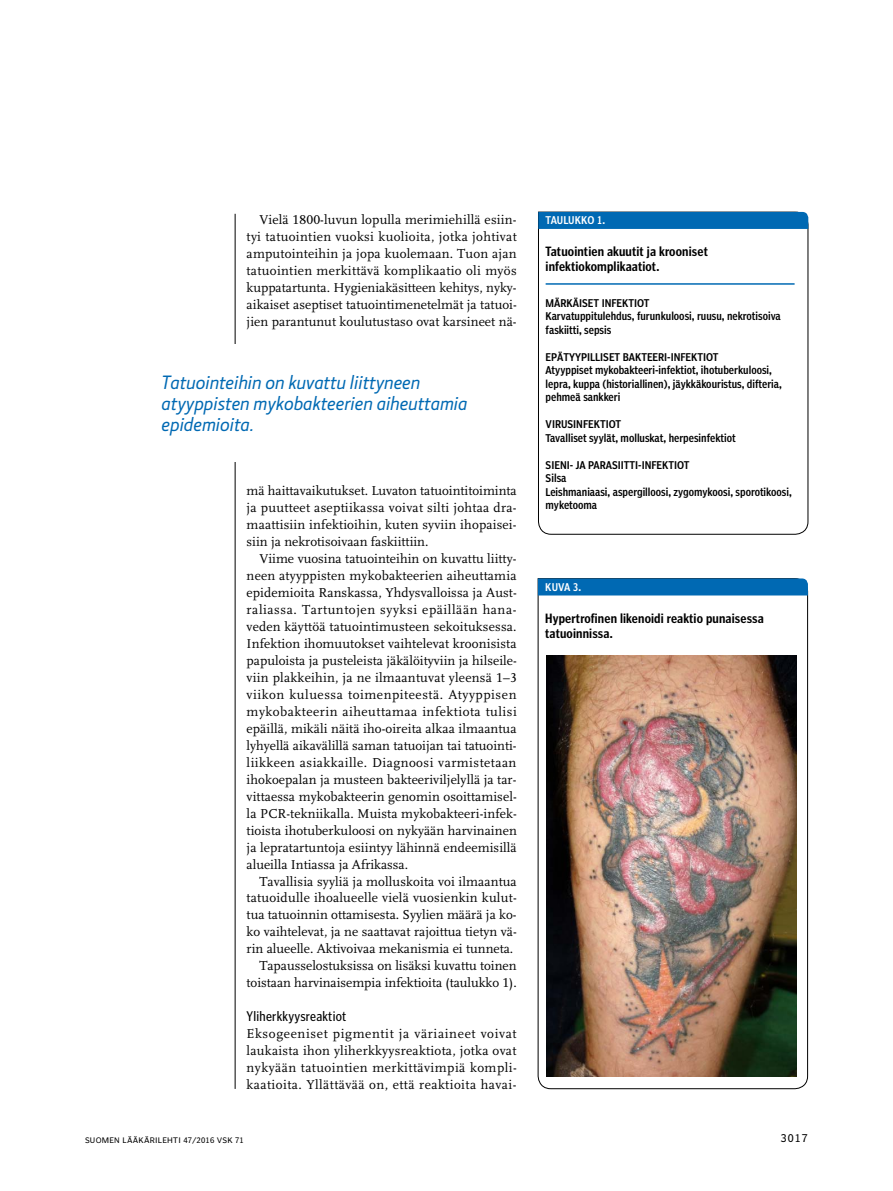
<style>
.page{position:relative;width:893px;height:1191px;background:#fff}
.page>*{position:absolute;margin:0;border:0;box-sizing:border-box;transform-origin:0 0}
.t1{font:italic 500 19.5px/21px "Section";color:#0069b3}
.t2{font:14.25px "Poynter Gothic Text Cond";letter-spacing:.02em;color:#000}
.t3{font:13.5px/17px "Scala LF";color:#000;text-align:justify}
.t4{font:700 13.5px/15px "Poynter Gothic Text Cond";letter-spacing:.01em;color:#000}
.t5{font:10.5px/13.5px "Poynter Agate Two Comp";color:#000}
.t6{font:10.5px "Poynter Agate Two Comp";color:#fff}
.t7{font:10.5px "Poynter Agate Zero";color:#000}
.t8{font:7.5px "Poynter Agate Zero";letter-spacing:.03em;color:#000}
</style>
<div class="page">
<hr style="left:235px;top:214px;width:1px;height:875px;background:#000">
<svg style="left:538px;top:229px;width:270px;height:305px"></svg>
<div style="left:538px;top:212px;width:270px;height:17px;background:#0069b3"></div>
<hr style="left:546px;top:283px;width:249px;height:2px;background:#0069b3">
<svg style="left:538px;top:595px;width:270px;height:494px"></svg>
<div style="left:538px;top:578px;width:270px;height:17px;background:#0069b3"></div>
<img style="left:546px;top:655px;width:250px;height:421px">
<div style="left:162px;top:343px;width:347px;height:118px;background:#fff"></div>
<p class="t3" style="left:247px;top:211px;width:272px;text-indent:13px">Vielä 1800-luvun lopulla merimiehillä esiin&shy;tyi tatuointien vuoksi kuolioita, jotka johtivat amputointeihin ja jopa kuolemaan. Tuon ajan tatuointien merkittävä komplikaatio oli myös kuppatartunta. Hygieniakäsitteen kehitys, nyky&shy;aikaiset aseptiset tatuointimenetelmät ja tatuoi&shy;jien parantunut koulutustaso ovat karsineet nä-</p>
<h1 class="t1" style="left:162px;top:372px;width:307px">Tatuointeihin on kuvattu liittyneen atyyppisten mykobakteerien aiheuttamia epidemioita.</h1>
<p class="t3" style="left:247px;top:483px;width:272px">mä haittavaikutukset. Luvaton tatuointitoiminta ja puutteet aseptiikassa voivat silti johtaa dra&shy;maattisiin infektioihin, kuten syviin ihopaisei&shy;siin ja nekrotisoivaan faskiittiin.</p>
<p class="t3" style="left:247px;top:550px;width:272px;text-indent:13px">Viime vuosina tatuointeihin on kuvattu liitty&shy;neen atyyppisten mykobakteerien aiheuttamia epidemioita Ranskassa, Yhdysvalloissa ja Aust&shy;raliassa. Tartuntojen syyksi epäillään hana&shy;veden käyttöä tatuointimusteen sekoituksessa.<br>Infektion ihomuutokset vaihtelevat kroonisista papuloista ja pusteleista jäkälöityviin ja hilseile&shy;viin plakkeihin, ja ne ilmaantuvat yleensä 1–3 viikon kuluessa toimenpiteestä. Atyyppisen mykobakteerin aiheuttamaa infektiota tulisi epäillä, mikäli näitä iho-oireita alkaa ilmaantua lyhyellä aikavälillä saman tatuoijan tai tatuointi&shy;liikkeen asiakkaille. Diagnoosi varmistetaan ihokoepalan ja musteen bakteeriviljelyllä ja tar&shy;vittaessa mykobakteerin genomin osoittamisel&shy;la PCR-tekniikalla. Muista mykobakteeri-infek&shy;tioista ihotuberkuloosi on nykyään harvinainen ja lepratartuntoja esiintyy lähinnä endeemisillä alueilla Intiassa ja Afrikassa.</p>
<p class="t3" style="left:247px;top:873px;width:272px;text-align:right">Tavallisia syyliä ja molluskoita voi ilmaantua tatuoidulle ihoalueelle vielä vuosienkin kulut&shy;tua tatuoinnin ottamisesta. Syylien määrä ja ko&shy;ko vaihtelevat, ja ne saattavat rajoittua tietyn vä&shy;rin alueelle. Aktivoivaa mekanismia ei tunneta.<br>Tapausselostuksissa on lisäksi kuvattu toinen toistaan harvinaisempia infektioita (taulukko 1).</p>
<p class="t2" style="left:247px;top:1007px;width:101px">Yliherkkyysreaktiot</p>
<p class="t3" style="left:247px;top:1025px;width:272px">Eksogeeniset pigmentit ja väriaineet voivat laukaista ihon yliherkkyysreaktiota, jotka ovat nykyään tatuointien merkittävimpiä kompli&shy;kaatioita. Yllättävää on, että reaktioita havai-</p>
<p class="t6" style="left:546px;top:214px;width:61px">Taulukko 1.</p>
<p class="t4" style="left:546px;top:244px;width:164px">Tatuointien akuutit ja krooniset infektiokomplikaatiot.</p>
<p class="t5" style="left:546px;top:296px;width:237px">MÄRKÄISET INFEKTIOT<br>Karvatuppitulehdus, furunkuloosi, ruusu, nekrotisoiva faskiitti, sepsis</p>
<p class="t5" style="left:546px;top:350px;width:238px">EPÄTYYPILLISET BAKTEERI-INFEKTIOT<br>Atyyppiset mykobakteeri-infektiot, ihotuberkuloosi, lepra, kuppa (historiallinen), jäykkäkouristus, difteria, pehmeä sankkeri</p>
<p class="t5" style="left:546px;top:417px;width:192px">VIRUSINFEKTIOT<br>Tavalliset syylät, molluskat, herpesinfektiot</p>
<p class="t5" style="left:546px;top:458px;width:248px">SIENI- JA PARASIITTI-INFEKTIOT<br>Silsa<br>Leishmaniaasi, aspergilloosi, zygomykoosi, sporotikoosi, myketooma</p>
<p class="t6" style="left:545px;top:581px;width:37px">Kuva 3.</p>
<p class="t4" style="left:545px;top:611px;width:220px">Hypertrofinen likenoidi reaktio punaisessa tatuoinnissa.</p>
<p class="t8" style="left:85px;top:1135px;width:160px">SUOMEN LÄÄKÄRILEHTI 47/2016 VSK 71</p>
<p class="t7" style="left:781px;top:1132px;width:29px">3017</p>
</div>
